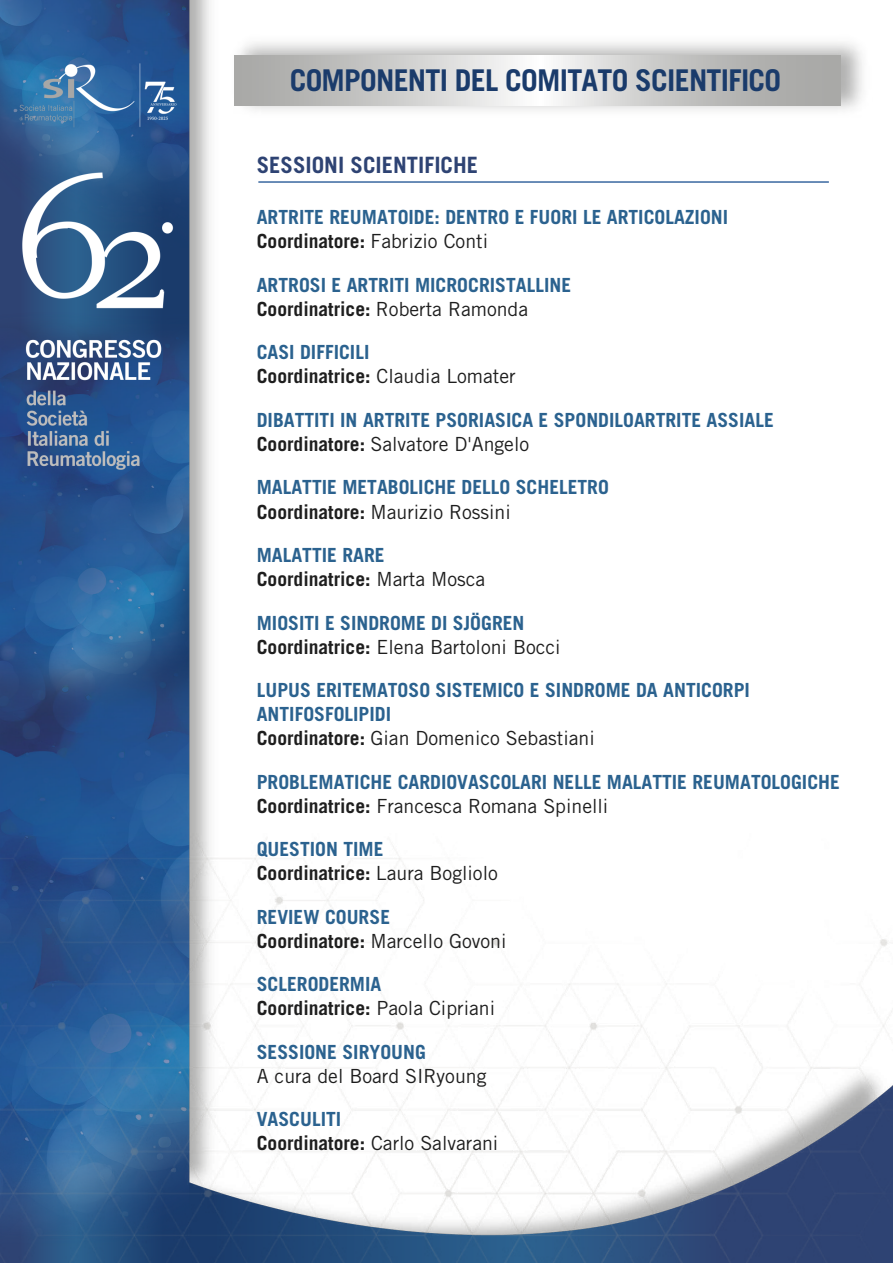
<style>
.page{position:relative;width:893px;height:1263px;background:#fff}
.page>*{position:absolute;margin:0;border:0;box-sizing:border-box;transform-origin:0 0}
.t1{font:700 30px "Trade Gothic LT Std";letter-spacing:-.025em;color:#1a3b6b}
.t2{font:700 22.5px "Trade Gothic LT Std";color:#2e4373}
.t3{font:700 19.5px/24px "Trade Gothic LT Std";color:#2b628f}
.t4{font:700 19.5px/24px "Trade Gothic LT Std";color:#1e1e1e}
.t5{font:19.5px/24px "Trade Gothic LT Std";color:#1e1e1e}
.s1{color:#1e1e1e}
.s2{font-weight:400;color:#1e1e1e}
.s3{color:#2b628f}
.s4{font-weight:400}
.s5{font-weight:700;color:#2b628f}
.s6{font-weight:700}
</style>
<div class="page">
<img style="left:0;top:0;width:893px;height:1263px">
<img style="left:225px;top:30px;width:651px;height:94px">
<svg style="left:235px;top:56px;width:605px;height:50px;background:#cacac8"></svg>
<hr style="left:258px;top:181px;width:571px;height:2px;background:#3968a0">
<h1 class="t1" style="left:290px;top:62px;width:493px">COMPONENTI DEL COMITATO SCIENTIFICO</h1>
<p class="t2" style="left:257px;top:152px;width:223px">SESSIONI SCIENTIFICHE</p>
<p class="t3" style="left:257px;top:205px;width:473px">ARTRITE REUMATOIDE: DENTRO E FUORI LE ARTICOLAZIONI<br><span class="s1">Coordinatore:</span> <span class="s2">Fabrizio Conti</span></p>
<p class="t3" style="left:257px;top:273px;width:316px">ARTROSI E ARTRITI MICROCRISTALLINE<br><span class="s1">Coordinatrice:</span> <span class="s2">Roberta Ramonda</span></p>
<p class="t4" style="left:257px;top:340px;width:260px"><span class="s3">CASI DIFFICILI<br></span>Coordinatrice: <span class="s4">Claudia Lomater</span></p>
<p class="t3" style="left:257px;top:408px;width:519px">DIBATTITI IN ARTRITE PSORIASICA E SPONDILOARTRITE ASSIALE<br><span class="s1">Coordinatore:</span> <span class="s2">Salvatore D'Angelo</span></p>
<p class="t3" style="left:257px;top:475px;width:354px">MALATTIE METABOLICHE DELLO SCHELETRO<br><span class="s1">Coordinatore:</span> <span class="s2">Maurizio Rossini</span></p>
<p class="t4" style="left:257px;top:543px;width:230px"><span class="s3">MALATTIE RARE<br></span>Coordinatrice: <span class="s4">Marta Mosca</span></p>
<p class="t3" style="left:257px;top:610px;width:305px">MIOSITI E SINDROME DI SJÖGREN<br><span class="s1">Coordinatrice:</span> <span class="s2">Elena Bartoloni Bocci</span></p>
<p class="t3" style="left:257px;top:678px;width:495px">LUPUS ERITEMATOSO SISTEMICO E SINDROME DA ANTICORPI<br>ANTIFOSFOLIPIDI<br><span class="s1">Coordinatore:</span> <span class="s2">Gian Domenico Sebastiani</span></p>
<p class="t3" style="left:257px;top:769px;width:585px">PROBLEMATICHE CARDIOVASCOLARI NELLE MALATTIE REUMATOLOGICHE<br><span class="s1">Coordinatrice:</span> <span class="s2">Francesca Romana Spinelli</span></p>
<p class="t4" style="left:257px;top:837px;width:243px"><span class="s3">QUESTION TIME<br></span>Coordinatrice: <span class="s4">Laura Bogliolo</span></p>
<p class="t5" style="left:257px;top:904px;width:251px"><span class="s5">REVIEW COURSE<br></span><span class="s6">Coordinatore:</span> Marcello Govoni</p>
<p class="t4" style="left:257px;top:972px;width:240px"><span class="s3">SCLERODERMIA<br></span>Coordinatrice: <span class="s4">Paola Cipriani</span></p>
<p class="t3" style="left:257px;top:1039px;width:171px">SESSIONE SIRYOUNG</p>
<p class="t5" style="left:257px;top:1063px;width:231px">A cura del Board SIRyoung</p>
<p class="t5" style="left:257px;top:1107px;width:243px"><span class="s5">VASCULITI<br></span><span class="s6">Coordinatore:</span> Carlo Salvarani</p>
</div>
